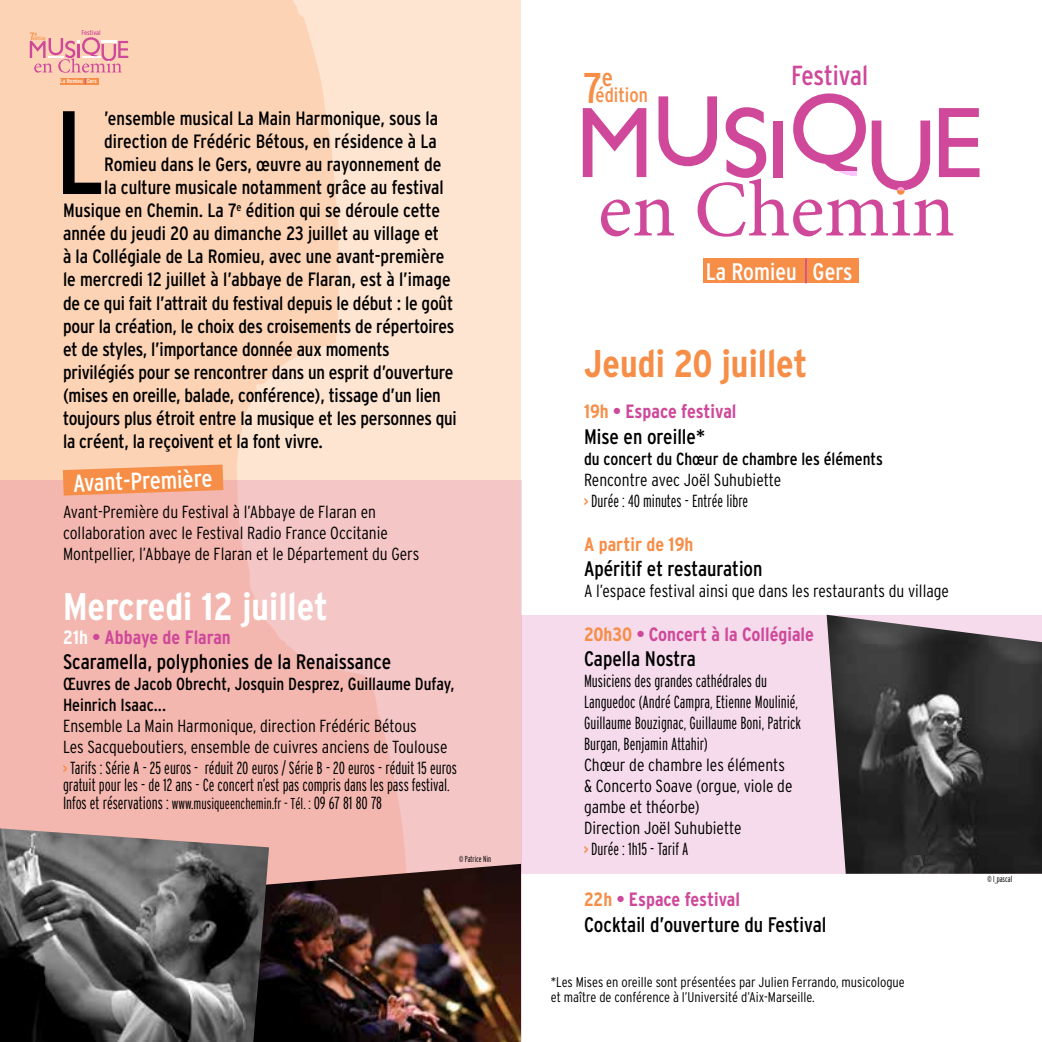
<style>
.page{position:relative;width:1042px;height:1042px;background:#fff}
.page>*{position:absolute;margin:0;border:0;box-sizing:border-box;transform-origin:0 0}
.t1{font:condensed 118.3px "Interstate";color:#000}
.t2{font:condensed 42.88px "Interstate";color:#f68e47}
.t3{font:700 condensed 38.5px "Interstate";color:#fff}
.t4{font:700 condensed 38.5px "Interstate";color:#f68e47}
.t5{font:condensed 27.47px "Interstate";color:#cf489a}
.t6{font:condensed 24.5px "Interstate";color:#fff}
.t7{font:condensed 23.97px "Interstate";color:#fff}
.t8{font:condensed 21px "Interstate";color:#000}
.t9{font:condensed 20.3px "Interstate";color:#f68e47}
.t10{font:condensed 19.25px "Interstate";letter-spacing:-.01em;color:#000}
.t11{font:700 condensed 19.25px "Interstate";color:#cf489a}
.t12{font:700 condensed 19.25px "Interstate";color:#f68e47}
.t13{font:300 condensed 17.5px/21px "Interstate";color:#000}
.t14{font:300 extra-condensed 17.5px/21px "Interstate";color:#000}
.t15{font:condensed 17.5px/21px "Interstate";color:#000}
.t16{font:300 condensed 14px/15.8px "Interstate";color:#000}
.t17{font:condensed 10.67px "Interstate";color:#f68e47}
.t18{font:300 extra-condensed 8.75px "Interstate";color:#000}
.t19{font:condensed 6.83px "Interstate";color:#cf489a}
.t20{font:condensed 5.95px "Interstate";color:#fff}
.t21{font:condensed 5.08px "Interstate";color:#f68e47}
.s1{color:#fff}
.s2{font-weight:700;font-stretch:extra-condensed;font-size:15.75px;color:#f68e47}
.s3{font-stretch:extra-condensed}
.s4{font-size:15.75px}
.s5{color:#f68e47}
</style>
<div class="page">
<div style="left:521px;top:615px;width:521px;height:259px;background:#f5dbeb"></div>
<div style="left:0;top:0;width:521px;height:1042px;background:#fee5d1"></div>
<svg style="left:0;top:0;width:339px;height:480px;background:#fcd4b7"></svg>
<div style="left:703px;top:258px;width:156px;height:25px;background:#f68e47"></div>
<hr style="left:805px;top:258px;width:2px;height:25px;background:#cf489a">
<svg style="left:583px;top:93px;width:396px;height:144px"></svg>
<div style="left:658px;top:171px;width:59px;height:6px;background:#fff"></div>
<div style="left:773px;top:108px;width:10px;height:5px;background:#fff"></div>
<div style="left:871px;top:108px;width:59px;height:5px;background:#fff"></div>
<svg style="left:793px;top:172px;width:72px;height:5px"></svg>
<svg style="left:897px;top:187px;width:7px;height:8px"></svg>
<svg style="left:30px;top:37px;width:98px;height:47px;background:#f2b4ac"></svg>
<svg style="left:0;top:480px;width:522px;height:562px;background:#f3bdb8"></svg>
<svg style="left:63px;top:464px;width:160px;height:31px;background:#f6985a"></svg>
<img style="left:826px;top:615px;width:216px;height:259px">
<img style="left:269px;top:864px;width:252px;height:178px">
<img style="left:0;top:828px;width:269px;height:214px">
<p class="t17" style="left:30px;top:30px;width:9px">7<sup>e</sup></p>
<p class="t21" style="left:33px;top:35px;width:14px">édition</p>
<p class="t19" style="left:82px;top:29px;width:21px">Festival</p>
<p class="t20" style="left:60px;top:78px;width:38px">La Romieu Gers</p>
<h1 class="t1" style="left:55px;top:86px;width:40px">L</h1>
<p class="t10" style="left:104px;top:107px;width:335px">’ensemble musical La Main Harmonique, sous la</p>
<p class="t10" style="left:104px;top:130px;width:334px">direction de Frédéric Bétous, en résidence à La</p>
<p class="t10" style="left:104px;top:153px;width:339px">Romieu dans le Gers, œuvre au rayonnement de</p>
<p class="t10" style="left:104px;top:176px;width:341px">la culture musicale notamment grâce au festival</p>
<p class="t10" style="left:63px;top:200px;width:378px">Musique en Chemin. La 7<sup>e</sup> édition qui se déroule cette</p>
<p class="t10" style="left:63px;top:223px;width:377px">année du jeudi 20 au dimanche 23 juillet au village et</p>
<p class="t10" style="left:63px;top:246px;width:383px">à la Collégiale de La Romieu, avec une avant-première</p>
<p class="t10" style="left:63px;top:269px;width:389px">le mercredi 12 juillet à l’abbaye de Flaran, est à l’image</p>
<p class="t10" style="left:63px;top:292px;width:392px">de ce qui fait l’attrait du festival depuis le début : le goût</p>
<p class="t10" style="left:63px;top:315px;width:393px">pour la création, le choix des croisements de répertoires</p>
<p class="t10" style="left:63px;top:338px;width:328px">et de styles, l’importance donnée aux moments</p>
<p class="t10" style="left:63px;top:361px;width:392px">privilégiés pour se rencontrer dans un esprit d’ouverture</p>
<p class="t10" style="left:63px;top:384px;width:379px">(mises en oreille, balade, conférence), tissage d’un lien</p>
<p class="t10" style="left:63px;top:407px;width:395px">toujours plus étroit entre la musique et les personnes qui</p>
<p class="t10" style="left:63px;top:431px;width:261px">la créent, la reçoivent et la font vivre.</p>
<p class="t6" style="left:73px;top:469px;width:141px;rotate:-2deg">Avant-Première</p>
<p class="t13" style="left:63px;top:501px;width:358px">Avant-Première du Festival à l’Abbaye de Flaran en collaboration avec le Festival Radio France Occitanie<br>Montpellier, l’Abbaye de Flaran et le Département du Gers</p>
<h3 class="t3" style="left:63px;top:585px;width:267px">Mercredi 12 juillet</h3>
<p class="t11" style="left:63px;top:626px;width:169px"><span class="s1">21h</span> • Abbaye de Flaran</p>
<p class="t8" style="left:63px;top:649px;width:330px">Scaramella, polyphonies de la Renaissance</p>
<p class="t15" style="left:63px;top:673px;width:393px">Œuvres de Jacob Obrecht, Josquin Desprez, Guillaume Dufay,<br>Heinrich Isaac...</p>
<p class="t13" style="left:63px;top:715px;width:395px">Ensemble La Main Harmonique, direction Frédéric Bétous<br>Les Sacqueboutiers, ensemble de cuivres anciens de Toulouse<br><span class="s2">&gt;</span> <span class="s3">Tarifs : Série A - 25 euros - réduit 20 euros / Série B - 20 euros - réduit 15 euros</span></p>
<p class="t14" style="left:63px;top:776px;width:388px;line-height:17.5px">gratuit pour les - de 12 ans - Ce concert n’est pas compris dans les pass festival.<br>Infos et réservations : <span class="s4">www.musiqueenchemin.fr - Tél. :</span> 09 67 81 80 78</p>
<p class="t18" style="left:459px;top:854px;width:34px">© Patrice Nin</p>
<h2 class="t2" style="left:583px;top:64px;width:32px">7<sup>e</sup></h2>
<p class="t9" style="left:595px;top:84px;width:54px">édition</p>
<h3 class="t5" style="left:791px;top:60px;width:78px">Festival</h3>
<p class="t7" style="left:706px;top:258px;width:148px">La Romieu Gers</p>
<h3 class="t4" style="left:584px;top:342px;width:225px">Jeudi 20 juillet</h3>
<p class="t11" style="left:584px;top:401px;width:154px"><span class="s5">19h</span> • Espace festival</p>
<p class="t8" style="left:584px;top:424px;width:122px">Mise en oreille*</p>
<p class="t15" style="left:584px;top:448px;width:300px">du concert du Chœur de chambre les éléments</p>
<p class="t13" style="left:584px;top:469px;width:199px">Rencontre avec Joël Suhubiette <span class="s2">&gt;</span> <span class="s3">Durée : 40 minutes - Entrée libre</span></p>
<p class="t12" style="left:584px;top:533px;width:111px">A partir de 19h</p>
<p class="t8" style="left:584px;top:557px;width:180px">Apéritif et restauration</p>
<p class="t13" style="left:584px;top:580px;width:366px">A l’espace festival ainsi que dans les restaurants du village</p>
<p class="t11" style="left:584px;top:623px;width:231px"><span class="s5">20h30</span> • Concert à la Collégiale</p>
<p class="t8" style="left:584px;top:647px;width:113px">Capella Nostra</p>
<p class="t14" style="left:584px;top:670px;width:219px">Musiciens des grandes cathédrales du Languedoc (André Campra, Etienne Moulinié, Guillaume Bouzignac, Guillaume Boni, Patrick Burgan, Benjamin Attahir)</p>
<p class="t13" style="left:584px;top:754px;width:210px">Chœur de chambre les éléments &amp; Concerto Soave (orgue, viole de gambe et théorbe)<br>Direction Joël Suhubiette<br><span class="s2">&gt;</span> <span class="s3">Durée : 1h15 - Tarif A</span></p>
<p class="t11" style="left:584px;top:889px;width:157px"><span class="s5">22h</span> • Espace festival</p>
<p class="t8" style="left:584px;top:912px;width:244px">Cocktail d’ouverture du Festival</p>
<p class="t16" style="left:551px;top:973px;width:355px">*Les Mises en oreille sont présentées par Julien Ferrando, musicologue et maître de conférence à l’Université d’Aix-Marseille.</p>
<p class="t18" style="left:987px;top:873px;width:26px">© l_pascal</p>
</div>
